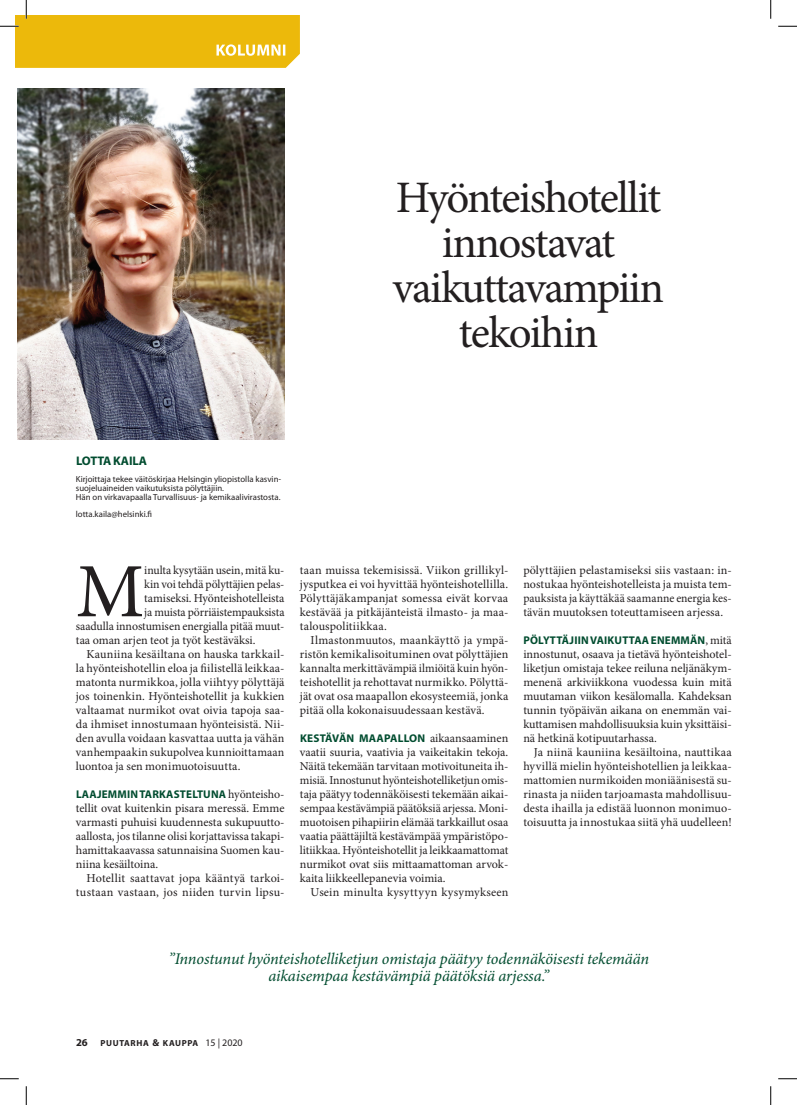
<style>
.page{position:relative;width:797px;height:1105px;background:#fff}
.page>*{position:absolute;margin:0;border:0;box-sizing:border-box;transform-origin:0 0}
.t1{font:76.75px "Minion Pro";color:#231f20}
.t2{font:45px/45px "Minion Pro";letter-spacing:-.035em;color:#231f20;text-align:center}
.t3{font:italic 16.25px/17.5px "Minion Pro";letter-spacing:-.01em;color:#004c2f;text-align:center}
.t4{font:700 12.5px "Myriad Pro";letter-spacing:-.01em;color:#004c2f}
.t5{font:12.12px/14px "Minion Pro";color:#231f20;text-align:justify}
.t6{font:12.12px/14px "Minion Pro";letter-spacing:.025em;color:#231f20;text-align:right}
.t7{font:12.12px "Minion Pro";letter-spacing:.02em;color:#231f20}
.t8{font:700 11.25px "Myriad Pro";letter-spacing:.015em;color:#004c2f}
.t9{font:8.75px/8.8px "Myriad Pro";color:#231f20}
.t10{font:700 8.75px "Myriad Pro";letter-spacing:.07em;color:#231f20}
.s1{font-family:"Minion Pro";font-weight:400;font-size:12.12px;color:#231f20}
.s2{font-size:10.62px}
.s3{font-size:10px}
.s4{font-weight:400;font-size:10px}
</style>
<div class="page">
<img style="left:17px;top:88px;width:267px;height:351px">
<svg style="left:778px;top:25px;width:19px;height:2px"></svg>
<svg style="left:0;top:1078px;width:19px;height:1px"></svg>
<svg style="left:778px;top:1078px;width:19px;height:1px"></svg>
<svg style="left:0;top:0;width:300px;height:68px"></svg>
<svg style="left:25px;top:1086px;width:2px;height:19px"></svg>
<svg style="left:770px;top:0;width:1px;height:19px"></svg>
<svg style="left:770px;top:1086px;width:1px;height:19px"></svg>
<h2 class="t2" style="left:393px;top:176px;width:273px">Hyönteishotellit innostavat vaikuttavampiin tekoihin</h2>
<p class="t4" style="left:76px;top:452px;width:73px">LOTTA KAILA</p>
<p class="t9" style="left:76px;top:475px;width:207px">Kirjoittaja tekee väitöskirjaa Helsingin yliopistolla kasvin&shy;suojeluaineiden vaikutuksista pölyttäjiin.<br>Hän on virkavapaalla Turvallisuus- ja kemikaalivirastosta.</p>
<p class="t9" style="left:76px;top:510px;width:78px">lotta.kaila@helsinki.fi</p>
<h1 class="t1" style="left:76px;top:540px;width:70px">M</h1>
<p class="t5" style="left:144px;top:563px;width:142px">inulta kysytään usein, mitä ku-</p>
<p class="t5" style="left:144px;top:577px;width:142px">kin voi tehdä pölyttäjien pelas-</p>
<p class="t5" style="left:144px;top:591px;width:142px">tamiseksi. Hyönteishotelleista</p>
<p class="t5" style="left:144px;top:605px;width:142px">ja muista pörriäistempauksista</p>
<p class="t5" style="left:76px;top:619px;width:210px">saadulla innostumisen energialla pitää muut-</p>
<p class="t5" style="left:76px;top:633px;width:181px">taa oman arjen teot ja työt kestäväksi.</p>
<p class="t5" style="left:86px;top:647px;width:199px">Kauniina kesäiltana on hauska tarkkail-</p>
<p class="t5" style="left:76px;top:661px;width:210px">la hyönteishotellin eloa ja fiilistellä leikkaa-</p>
<p class="t5" style="left:76px;top:675px;width:210px">matonta nurmikkoa, jolla viihtyy pölyttäjä</p>
<p class="t5" style="left:76px;top:689px;width:210px">jos toinenkin. Hyönteishotellit ja kukkien</p>
<p class="t5" style="left:76px;top:703px;width:210px">valtaamat nurmikot ovat oivia tapoja saa-</p>
<p class="t5" style="left:76px;top:717px;width:210px">da ihmiset innostumaan hyönteisistä. Nii-</p>
<p class="t5" style="left:76px;top:731px;width:210px">den avulla voidaan kasvattaa uutta ja vähän</p>
<p class="t5" style="left:76px;top:745px;width:210px">vanhempaakin sukupolvea kunnioittamaan</p>
<p class="t5" style="left:76px;top:759px;width:166px">luontoa ja sen monimuotoisuutta.</p>
<p class="t8" style="left:76px;top:787px;width:210px">LAAJEMMIN TARKASTELTUNA <span class="s1">hyönteisho-</span></p>
<p class="t5" style="left:76px;top:801px;width:210px">tellit ovat kuitenkin pisara meressä. Emme varmasti puhuisi kuudennesta sukupuutto&shy;aallosta, jos tilanne olisi korjattavissa takapi&shy;hamittakaavassa satunnaisina Suomen kau&shy;niina kesäiltoina.</p>
<p class="t6" style="left:76px;top:871px;width:210px">Hotellit saattavat jopa kääntyä tarkoi&shy;tustaan vastaan, jos niiden turvin lipsu-</p>
<p class="t5" style="left:300px;top:563px;width:210px">taan muissa tekemisissä. Viikon grillikyl&shy;jysputkea ei voi hyvittää hyönteishotellilla.<br>Pölyttäjäkampanjat somessa eivät korvaa kestävää ja pitkäjänteistä ilmasto- ja maa&shy;talouspolitiikkaa.</p>
<p class="t5" style="left:300px;top:633px;width:210px;text-indent:11px">Ilmastonmuutos, maankäyttö ja ympä&shy;ristön kemikalisoituminen ovat pölyttäjien kannalta merkittävämpiä ilmiöitä kuin hyön&shy;teishotellit ja rehottavat nurmikko. Pölyttä&shy;jät ovat osa maapallon ekosysteemiä, jonka pitää olla kokonaisuudessaan kestävä.</p>
<p class="t8" style="left:300px;top:731px;width:210px">KESTÄVÄN MAAPALLON <span class="s1">aikaansaaminen</span></p>
<p class="t5" style="left:300px;top:745px;width:210px">vaatii suuria, vaativia ja vaikeitakin tekoja.<br>Näitä tekemään tarvitaan motivoituneita ih&shy;misiä. Innostunut hyönteishotelliketjun omis&shy;taja päätyy todennäköisesti tekemään aikai&shy;sempaa kestävämpiä päätöksiä arjessa. Moni&shy;muotoisen pihapiirin elämää tarkkaillut osaa vaatia päättäjiltä kestävämpää ympäristöpo&shy;litiikkaa. Hyönteishotellit ja leikkaamattomat nurmikot ovat siis mittaamattoman arvok&shy;kaita liikkeellepanevia voimia.</p>
<p class="t7" style="left:310px;top:884px;width:199px">Usein minulta kysyttyyn kysymykseen</p>
<p class="t5" style="left:523px;top:563px;width:210px">pölyttäjien pelastamiseksi siis vastaan: in&shy;nostukaa hyönteishotelleista ja muista tem&shy;pauksista ja käyttäkää saamanne energia kes&shy;tävän muutoksen toteuttamiseen arjessa.</p>
<p class="t8" style="left:523px;top:633px;width:210px">PÖLYTTÄJIIN VAIKUTTAA ENEMMÄN<span class="s1">, mitä</span></p>
<p class="t5" style="left:523px;top:647px;width:210px">innostunut, osaava ja tietävä hyönteishotel&shy;liketjun omistaja tekee reiluna neljänäkym&shy;menenä arkiviikkona vuodessa kuin mitä muutaman viikon kesälomalla. Kahdeksan tunnin työpäivän aikana on enemmän vai&shy;kuttamisen mahdollisuuksia kuin yksittäisi&shy;nä hetkinä kotipuutarhassa.</p>
<p class="t5" style="left:523px;top:745px;width:210px;text-indent:11px">Ja niinä kauniina kesäiltoina, nauttikaa hyvillä mielin hyönteishotellien ja leikkaa&shy;mattomien nurmikoiden moniäänisestä su&shy;rinasta ja niiden tarjoamasta mahdollisuu&shy;desta ihailla ja edistää luonnon monimuo&shy;toisuutta ja innostukaa siitä yhä uudelleen!</p>
<h3 class="t3" style="left:168px;top:949px;width:482px">”Innostunut hyönteishotelliketjun omistaja päätyy todennäköisesti tekemään aikaisempaa kestävämpiä päätöksiä arjessa.”</h3>
<p class="t10" style="left:76px;top:1037px;width:168px"><span class="s2">26</span> PUUTARHA <span class="s3">&amp;</span> KAUPPA <span class="s4">15 | 2020</span></p>
</div>
